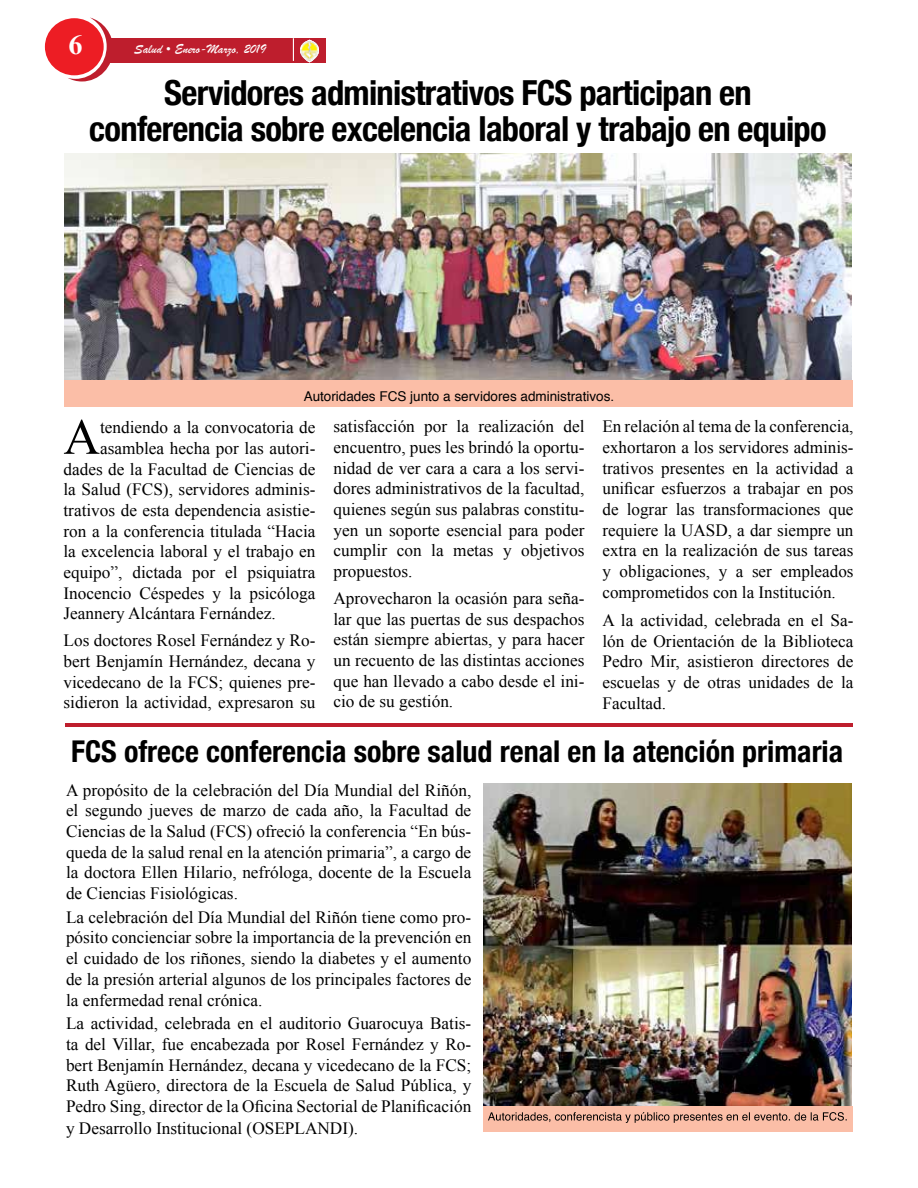
<style>
.page{position:relative;width:918px;height:1188px;background:#fff}
.page>*{position:absolute;margin:0;border:0;box-sizing:border-box;transform-origin:0 0}
.t1{font:50.55px "Times New Roman";color:#000}
.t2{font:700 condensed 34.5px/36px "Helvetica Neue";letter-spacing:-.02em;color:#000;text-align:center}
.t3{font:700 condensed 30px "Helvetica Neue";color:#000}
.t4{font:700 27px "Times New Roman SF";color:#fff}
.t5{font:17.25px/20.7px "Times New Roman";color:#000;text-align:justify}
.t6{font:13.5px "Helvetica";color:#000}
.t7{font:13.5px "Brush Script";color:#fff}
</style>
<div class="page">
<svg style="left:68px;top:17px;width:45px;height:65px"></svg>
<div style="left:45px;top:18px;width:59px;height:57px;background:#ed1d24;border-radius:50%"></div>
<div style="left:108px;top:39px;width:218px;height:24px;background:#be1e2d"></div>
<svg style="left:293px;top:38px;width:1px;height:23px"></svg>
<svg style="left:300px;top:38px;width:21px;height:25px"></svg>
<img style="left:301px;top:40px;width:17px;height:22px">
<img style="left:64px;top:153px;width:787px;height:227px">
<div style="left:64px;top:380px;width:789px;height:26px;background:#fbbea7"></div>
<img style="left:484px;top:784px;width:368px;height:322px">
<div style="left:484px;top:1106px;width:369px;height:25px;background:#fbbea7"></div>
<svg style="left:488px;top:1112px;width:359px;height:11px"></svg>
<hr style="left:65px;top:724px;width:788px;height:3px;background:#be1e2d">
<h3 class="t4" style="left:69px;top:29px;width:15px">6</h3>
<p class="t7" style="left:134px;top:40px;width:133px">Salud • Enero-Marzo, 2019</p>
<h2 class="t2" style="left:89px;top:72px;width:739px">Servidores administrativos FCS participan en conferencia sobre excelencia laboral y trabajo en equipo</h2>
<p class="t6" style="left:304px;top:385px;width:312px">Autoridades FCS junto a servidores administrativos.</p>
<h1 class="t1" style="left:64px;top:403px;width:38px">A</h1>
<p class="t5" style="left:100px;top:417px;width:217px">tendiendo a la convocatoria de</p>
<p class="t5" style="left:334px;top:416px;width:253px">satisfacción por la realización del encuentro, pues les brindó la oportu&shy;nidad de ver cara a cara a los servi&shy;dores administrativos de la facultad, quienes según sus palabras constitu&shy;yen un soporte esencial para poder cumplir con la metas y objetivos propuestos.</p>
<p class="t5" style="left:334px;top:587px;width:253px">Aprovecharon la ocasión para seña&shy;lar que las puertas de sus despachos están siempre abiertas, y para hacer un recuento de las distintas acciones que han llevado a cabo desde el ini&shy;cio de su gestión.</p>
<p class="t5" style="left:603px;top:416px;width:253px">En relación al tema de la conferencia, exhortaron a los servidores adminis&shy;trativos presentes en la actividad a unificar esfuerzos a trabajar en pos de lograr las transformaciones que requiere la UASD, a dar siempre un extra en la realización de sus tareas y obligaciones, y a ser empleados comprometidos con la Institución.</p>
<p class="t5" style="left:603px;top:610px;width:253px">A la actividad, celebrada en el Sa&shy;lón de Orientación de la Biblioteca Pedro Mir, asistieron directores de escuelas y de otras unidades de la Facultad.</p>
<h3 class="t3" style="left:71px;top:727px;width:774px">FCS ofrece conferencia sobre salud renal en la atención primaria</h3>
<p class="t5" style="left:100px;top:437px;width:217px">asamblea hecha por las autori-</p>
<p class="t5" style="left:64px;top:458px;width:253px">dades de la Facultad de Ciencias de</p>
<p class="t5" style="left:64px;top:479px;width:253px">la Salud (FCS), servidores adminis-</p>
<p class="t5" style="left:64px;top:500px;width:253px">trativos de esta dependencia asistie-</p>
<p class="t5" style="left:64px;top:520px;width:253px">ron a la conferencia titulada “Hacia</p>
<p class="t5" style="left:64px;top:541px;width:253px">la excelencia laboral y el trabajo en</p>
<p class="t5" style="left:64px;top:562px;width:253px">equipo”, dictada por el psiquiatra</p>
<p class="t5" style="left:64px;top:582px;width:253px">Inocencio Céspedes y la psicóloga</p>
<p class="t5" style="left:64px;top:603px;width:214px">Jeannery Alcántara Fernández.</p>
<p class="t5" style="left:64px;top:630px;width:253px">Los doctores Rosel Fernández y Ro&shy;bert Benjamín Hernández, decana y vicedecano de la FCS; quienes pre&shy;sidieron la actividad, expresaron su</p>
<p class="t5" style="left:66px;top:779px;width:407px">A propósito de la celebración del Día Mundial del Riñón, el segundo jueves de marzo de cada año, la Facultad de Ciencias de la Salud (FCS) ofreció la conferencia “En bús&shy;queda de la salud renal en la atención primaria”, a cargo de la doctora Ellen Hilario, nefróloga, docente de la Escuela de Ciencias Fisiológicas.</p>
<p class="t5" style="left:66px;top:906px;width:407px">La celebración del Día Mundial del Riñón tiene como pro&shy;pósito concienciar sobre la importancia de la prevención en el cuidado de los riñones, siendo la diabetes y el aumento de la presión arterial algunos de los principales factores de la enfermedad renal crónica.</p>
<p class="t5" style="left:66px;top:1013px;width:407px">La actividad, celebrada en el auditorio Guarocuya Batis&shy;ta del Villar, fue encabezada por Rosel Fernández y Ro&shy;bert Benjamín Hernández, decana y vicedecano de la FCS; Ruth Agüero, directora de la Escuela de Salud Pública, y Pedro Sing, director de la Oficina Sectorial de Planificación y Desarrollo Institucional (OSEPLANDI).</p>
</div>
